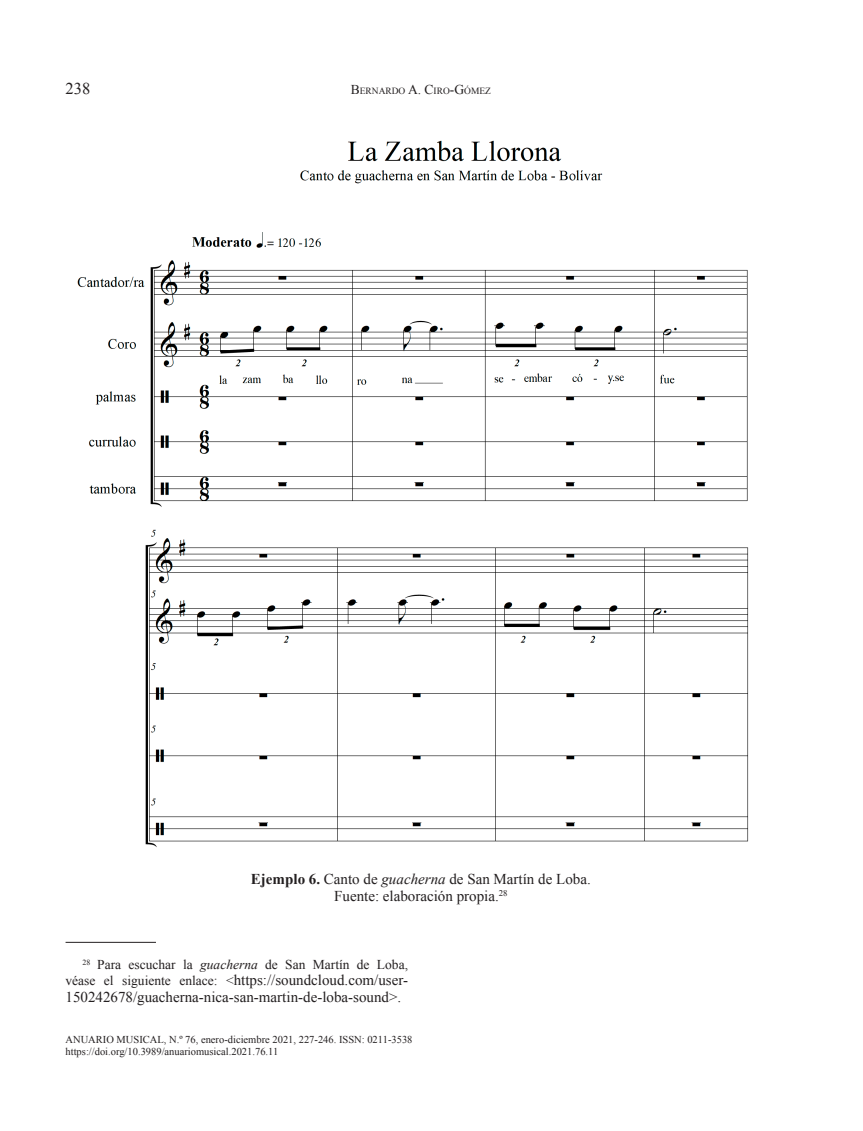
<style>
.page{position:relative;width:863px;height:1131px;background:#fff}
.page>*{position:absolute;margin:0;border:0;box-sizing:border-box;transform-origin:0 0}
.t1{font:16.5px "Times New Roman";color:#231f20}
.t2{font:15px/16.2px "Times New Roman";color:#231f20}
.t3{font:13.5px "Times New Roman";color:#231f20}
.t4{font:10.5px/12px "Times New Roman";color:#231f20}
.t5{font:9.45px "Times New Roman";color:#231f20}
.s1{font-size:13.5px}
.s2{font-weight:700}
.s3{font-style:italic}
</style>
<div class="page">
<hr style="left:66px;top:941px;width:90px;height:1px;background:#231f20">
<img style="left:77px;top:140px;width:672px;height:707px">
<p class="t1" style="left:66px;top:77px;width:26px">238</p>
<p class="t5" style="left:351px;top:84px;width:142px"><span class="s1">B</span>ERNARDO <span class="s1">A. C</span>IRO<span class="s1">-G</span>ÓMEZ</p>
<p class="t2" style="left:251px;top:870px;width:341px;text-align:center"><span class="s2">Ejemplo 6.</span> Canto de <span class="s3">guacherna</span> de San Martín de Loba.<br>Fuente: elaboración propia.<sup>28</sup></p>
<p class="t3" style="left:83px;top:955px;width:327px"><sup>28</sup> Para escuchar la <span class="s3">guacherna</span> de San Martín de Loba,</p>
<p class="t2" style="left:66px;top:971px;width:344px"><span class="s1">véase el siguiente enlace: &lt;</span>https://soundcloud.com/user-<br>150242678/guacherna-nica-san-martin-de-loba-sound&gt;.</p>
<p class="t4" style="left:66px;top:1033px;width:348px">ANUARIO MUSICAL, N.º 76, enero-diciembre 2021, 227-246. ISSN: 0211-3538 https://doi.org/10.3989/anuariomusical.2021.76.11</p>
</div>
